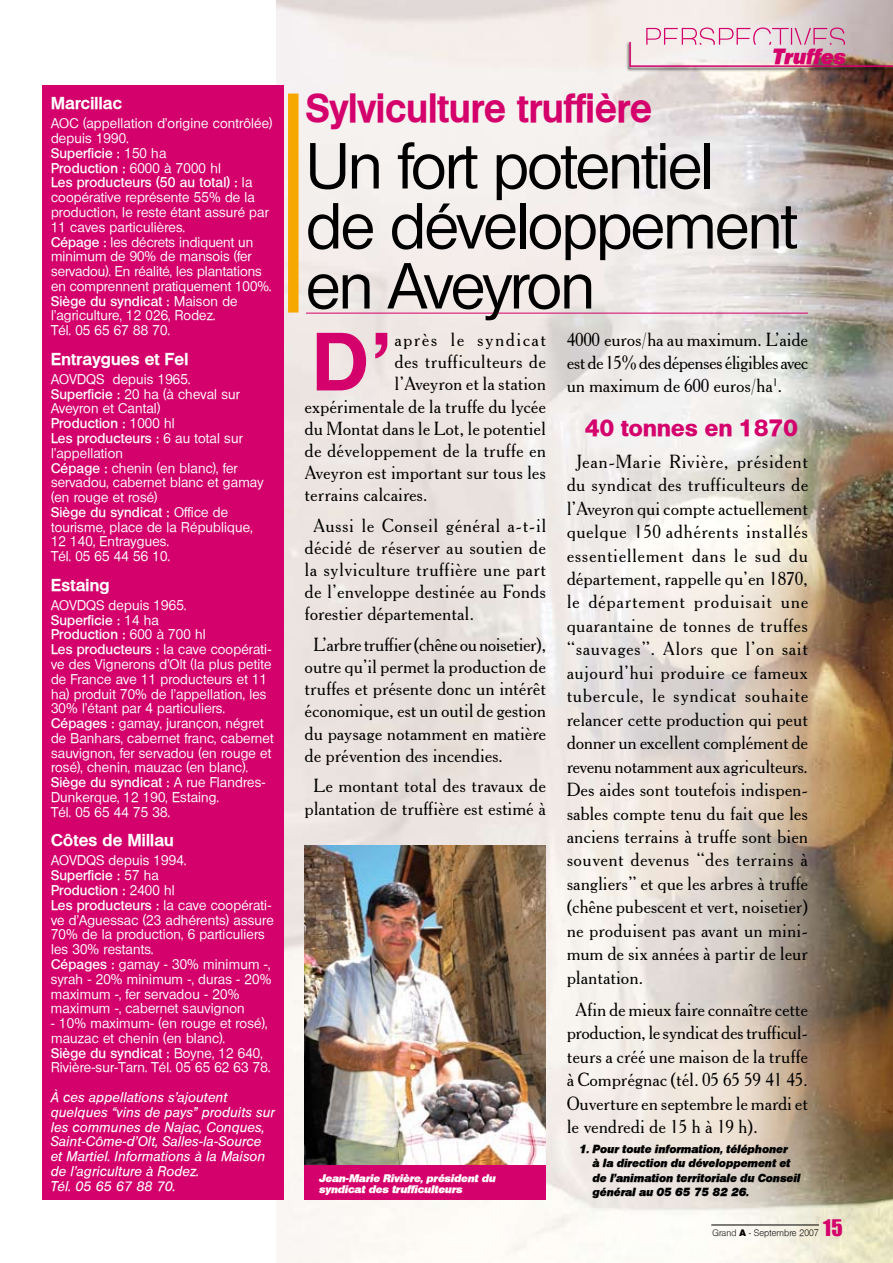
<style>
.page{position:relative;width:893px;height:1263px;background:#fff}
.page>*{position:absolute;margin:0;border:0;box-sizing:border-box;transform-origin:0 0}
.t1{font:700 79.95px "Olympia";color:#d4006b}
.t2{font:500 63px/60px "Olympia";letter-spacing:-.025em;color:#000}
.t3{font:700 39px "Olympia";letter-spacing:.01em;color:#d4006b;scale:.95 1}
.t4{font:800 22.5px "Olympia";letter-spacing:.015em;color:#d4006b}
.t5{font:21px "Olympia Heavy Ita";letter-spacing:.015em;color:#d4006b;scale:.95 1}
.t6{font:21px "Impact";color:#d4006b}
.t7{font:18.45px/23.4px "Glouces Old Style";letter-spacing:.01em;color:#000;text-align:justify}
.t8{font:18.45px "Glouces Old Style";letter-spacing:.03em;color:#000}
.t9{font:18.45px "Glouces Old Style";letter-spacing:.09em;color:#000}
.t10{font:700 16.5px "Olympia";letter-spacing:.015em;color:#fff}
.t11{font:500 13.5px/14.9px "Olympia";letter-spacing:.015em;color:#fff}
.t12{font:13.5px/14.9px "Olympia Medium Ita";letter-spacing:.015em;color:#fff}
.t13{font:11.25px/14.4px "Olympia Heavy Ita";letter-spacing:.015em;color:#000;scale:.95 1}
.t14{font:10.5px/10.5px "Olympia Heavy Ita";color:#fff}
.t15{font:300 9px "Olympia";letter-spacing:.015em;color:#000}
.s1{font-weight:600}
.s2{font-weight:800}
</style>
<div class="page">
<img style="left:276px;top:0;width:617px;height:1263px">
<div style="left:43px;top:85px;width:241px;height:1114px;background:#d4006b"></div>
<hr style="left:306px;top:313px;width:502px;height:1px;background:#d4006b">
<div style="left:288px;top:94px;width:11px;height:219px;background:#f6a800"></div>
<img style="left:305px;top:845px;width:241px;height:320px">
<div style="left:305px;top:1165px;width:241px;height:34px;background:#d4006b"></div>
<hr style="left:711px;top:1225px;width:108px;height:1px;background:#000">
<div style="left:625px;top:41px;width:268px;height:31px;background:#000;opacity:.75"></div>
<svg style="left:629px;top:27px;width:264px;height:41px;background:#dcc0c6"></svg>
<p class="t10" style="left:51px;top:94px;width:73px">Marcillac</p>
<p class="t11" style="left:51px;top:116px;width:223px">AOC (appellation d’origine contrôlée) depuis 1990.<br><span class="s1">Superficie :</span> 150 ha<br><span class="s1">Production :</span> 6000 à 7000 hl<br><span class="s1">Les producteurs (50 au total) :</span> la coopérative représente 55% de la production, le reste étant assuré par<br>11 caves particulières.<br><span class="s1">Cépage :</span> les décrets indiquent un minimum de 90% de mansois (fer servadou). En réalité, les plantations en comprennent pratiquement 100%.<br><span class="s1">Siège du syndicat :</span> Maison de l’agriculture, 12 026, Rodez.<br>Tél. 05 65 67 88 70.</p>
<p class="t10" style="left:51px;top:349px;width:139px">Entraygues et Fel</p>
<p class="t11" style="left:51px;top:372px;width:214px">AOVDQS depuis 1965.<br><span class="s1">Superficie :</span> 20 ha (à cheval sur<br>Aveyron et Cantal)<br><span class="s1">Production :</span> 1000 hl<br><span class="s1">Les producteurs :</span> 6 au total sur l’appellation<br><span class="s1">Cépage :</span> chenin (en blanc), fer servadou, cabernet blanc et gamay (en rouge et rosé)<br><span class="s1">Siège du syndicat :</span> Office de tourisme, place de la République,<br>12 140, Entraygues.<br>Tél. 05 65 44 56 10.</p>
<p class="t10" style="left:51px;top:575px;width:60px">Estaing</p>
<p class="t11" style="left:51px;top:598px;width:224px">AOVDQS depuis 1965.<br><span class="s1">Superficie :</span> 14 ha<br><span class="s1">Production :</span> 600 à 700 hl<br><span class="s1">Les producteurs :</span> la cave coopérati&shy;ve des Vignerons d’Olt (la plus petite de France ave 11 producteurs et 11 ha) produit 70% de l’appellation, les<br>30% l’étant par 4 particuliers.<br><span class="s1">Cépages :</span> gamay, jurançon, négret de Banhars, cabernet franc, cabernet sauvignon, fer servadou (en rouge et rosé), chenin, mauzac (en blanc).<br><span class="s1">Siège du syndicat :</span> A rue Flandres-<br>Dunkerque, 12 190, Estaing.<br>Tél. 05 65 44 75 38.</p>
<p class="t10" style="left:51px;top:831px;width:124px">Côtes de Millau</p>
<p class="t11" style="left:51px;top:853px;width:224px">AOVDQS depuis 1994.<br><span class="s1">Superficie :</span> 57 ha<br><span class="s1">Production :</span> 2400 hl<br><span class="s1">Les producteurs :</span> la cave coopérati&shy;ve d’Aguessac (23 adhérents) assure<br>70% de la production, 6 particuliers les 30% restants.<br><span class="s1">Cépages :</span> gamay - 30% minimum -, syrah - 20% minimum -, duras - 20% maximum -, fer servadou - 20% maximum -, cabernet sauvignon</p>
<p class="t11" style="left:51px;top:1016px;width:221px">- 10% maximum- (en rouge et rosé), mauzac et chenin (en blanc).<br><span class="s1">Siège du syndicat :</span> Boyne, 12 640, Rivière-sur-Tarn. Tél. 05 65 62 63 78.</p>
<p class="t12" style="left:51px;top:1090px;width:225px">À ces appellations s’ajoutent quelques “vins de pays” produits sur les communes de Najac, Conques,<br>Saint-Côme-d’Olt, Salles-la-Source et Martiel. Informations à la Maison de l’agriculture à Rodez.<br>Tél. 05 65 67 88 70.</p>
<p class="t5" style="left:773px;top:43px;width:78px">Truffes</p>
<h3 class="t3" style="left:306px;top:85px;width:366px">Sylviculture truffière</h3>
<h2 class="t2" style="left:306px;top:136px;width:493px">Un fort potentiel de développement en Aveyron</h2>
<h1 class="t1" style="left:313px;top:314px;width:78px">D’</h1>
<p class="t9" style="left:394px;top:328px;width:153px">après le syndicat</p>
<p class="t7" style="left:567px;top:328px;width:243px">4000 euros/ha au maximum. L’aide est de 15% des dépenses éligibles avec un maximum de 600 euros/ha<sup>1</sup>.</p>
<p class="t4" style="left:585px;top:414px;width:214px">40 tonnes en 1870</p>
<p class="t7" style="left:567px;top:449px;width:243px;text-indent:9px">Jean-Marie Rivière, président du syndicat des trufficulteurs de l’Aveyron qui compte actuellement quelque 150 adhérents installés essentiellement dans le sud du département, rappelle qu’en 1870, le département produisait une quarantaine de tonnes de truffes “sauvages”. Alors que l’on sait aujourd’hui produire ce fameux tubercule, le syndicat souhaite relancer cette production qui peut donner un excellent complément de revenu notamment aux agriculteurs.<br>Des aides sont toutefois indispen&shy;sables compte tenu du fait que les anciens terrains à truffe sont bien souvent devenus “des terrains à sangliers” et que les arbres à truffe (chêne pubescent et vert, noisetier) ne produisent pas avant un mini&shy;mum de six années à partir de leur plantation.</p>
<p class="t7" style="left:567px;top:997px;width:243px;text-indent:9px">Afin de mieux faire connaître cette production, le syndicat des trufficul&shy;teurs a créé une maison de la truffe à Comprégnac (tél. 05 65 59 41 45.<br>Ouverture en septembre le mardi et le vendredi de 15 h à 19 h).</p>
<p class="t13" style="left:593px;top:1142px;width:220px;text-indent:-14px">1. Pour toute information, téléphoner<br>à la direction du développement et de l’animation territoriale du Conseil général au 05 65 75 82 26.</p>
<p class="t8" style="left:394px;top:351px;width:153px">des trufficulteurs de</p>
<p class="t7" style="left:394px;top:372px;width:153px">l’Aveyron et la station</p>
<p class="t7" style="left:305px;top:394px;width:243px">expérimentale de la truffe du lycée</p>
<p class="t7" style="left:305px;top:416px;width:243px">du Montat dans le Lot, le potentiel</p>
<p class="t7" style="left:305px;top:438px;width:243px">de développement de la truffe en</p>
<p class="t7" style="left:305px;top:460px;width:243px">Aveyron est important sur tous les</p>
<p class="t7" style="left:305px;top:483px;width:124px">terrains calcaires.</p>
<p class="t7" style="left:305px;top:514px;width:243px;line-height:22.2px;text-indent:9px">Aussi le Conseil général a-t-il décidé de réserver au soutien de la sylviculture truffière une part de l’enveloppe destinée au Fonds forestier départemental.</p>
<p class="t7" style="left:305px;top:633px;width:243px;line-height:22.2px;text-indent:9px">L’arbre truffier (chêne ou noisetier), outre qu’il permet la production de truffes et présente donc un intérêt économique, est un outil de gestion du paysage notamment en matière de prévention des incendies.</p>
<p class="t7" style="left:305px;top:774px;width:243px;line-height:22.2px;text-align:center">Le montant total des travaux de plantation de truffière est estimé à</p>
<p class="t14" style="left:319px;top:1173px;width:178px">Jean-Marie Rivière, président du syndicat des trufficulteurs</p>
<p class="t15" style="left:712px;top:1227px;width:108px">Grand <span class="s2">A</span> - Septembre 2007</p>
<p class="t6" style="left:823px;top:1214px;width:20px">15</p>
</div>
